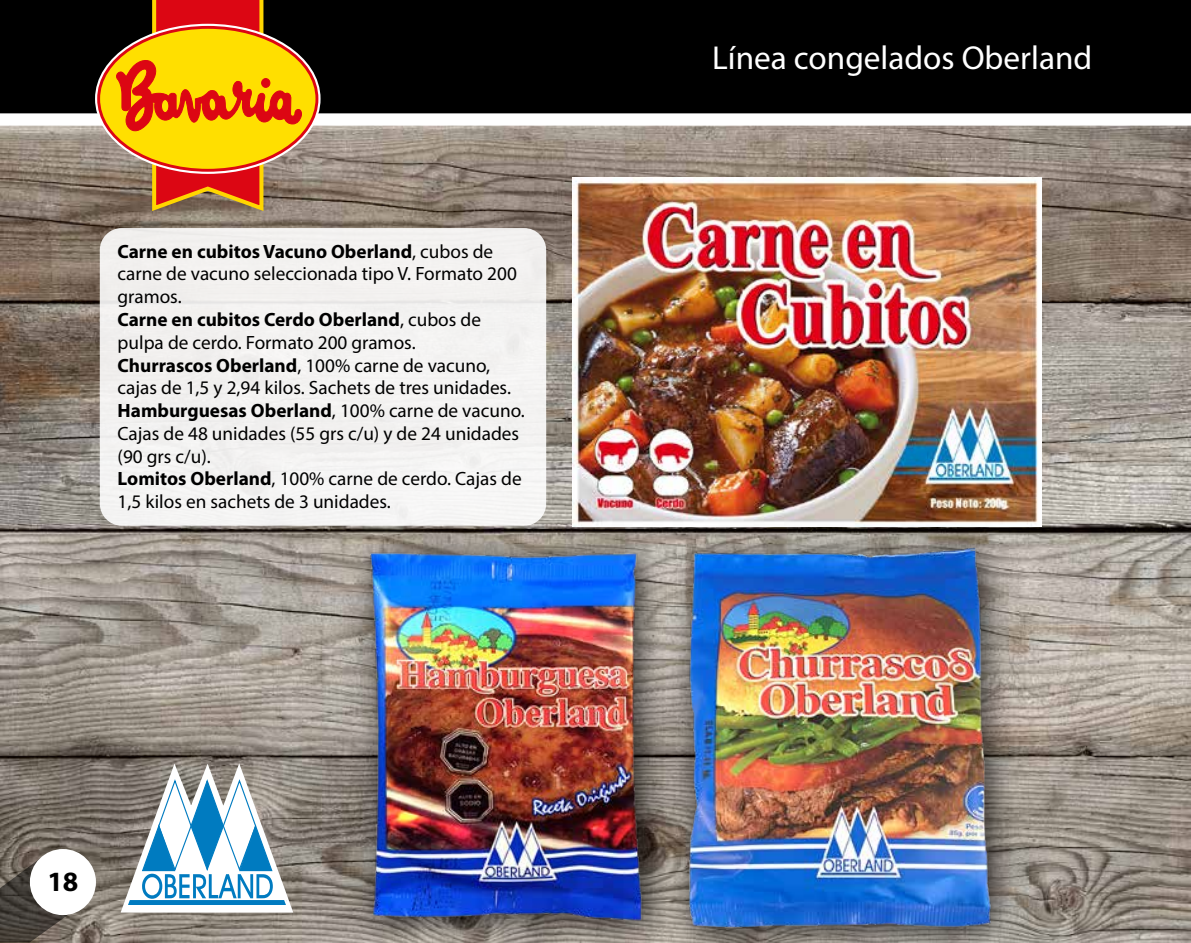
<style>
.page{position:relative;width:1191px;height:943px;background:#fff}
.page>*{position:absolute;margin:0;border:0;box-sizing:border-box;transform-origin:0 0}
.t1{font:33.25px "Myriad Pro";color:#fff}
.t2{font:700 28px "Myriad Pro";color:#000}
.t3{font:19.25px/22.8px "Myriad Pro";color:#000}
.s1{font-weight:700}
</style>
<div class="page">
<img style="left:0;top:126px;width:1191px;height:817px">
<svg style="left:117px;top:753px;width:181px;height:164px"></svg>
<img style="left:572px;top:177px;width:469px;height:350px">
<img style="left:331px;top:525px;width:317px;height:418px">
<img style="left:648px;top:505px;width:392px;height:438px">
<img style="left:663px;top:529px;width:349px;height:414px">
<div style="left:100px;top:228px;width:446px;height:297px;background:#f3f2f1;border-radius:22px"></div>
<svg style="left:0;top:853px;width:86px;height:89px;background:#59524b"></svg>
<div style="left:30px;top:849px;width:66px;height:66px;background:#fff;border-radius:50%"></div>
<div style="left:0;top:0;width:1191px;height:119px;background:#000"></div>
<div style="left:0;top:113px;width:1191px;height:13px;background:#fff"></div>
<svg style="left:99px;top:27px;width:218px;height:143px;background:#fac202"></svg>
<svg style="left:116px;top:0;width:186px;height:214px;background:#cf811a"></svg>
<p class="t3" style="left:118px;top:239px;width:409px"><span class="s1">Carne en cubitos Vacuno Oberland</span>, cubos de carne de vacuno seleccionada tipo V. Formato 200 gramos.<br><span class="s1">Carne en cubitos Cerdo Oberland</span>, cubos de pulpa de cerdo. Formato 200 gramos.<br><span class="s1">Churrascos Oberland</span>, 100% carne de vacuno, cajas de 1,5 y 2,94 kilos. Sachets de tres unidades.<br><span class="s1">Hamburguesas Oberland</span>, 100% carne de vacuno.<br>Cajas de 48 unidades (55 grs c/u) y de 24 unidades (90 grs c/u).<br><span class="s1">Lomitos Oberland</span>, 100% carne de cerdo. Cajas de 1,5 kilos en sachets de 3 unidades.</p>
<h2 class="t2" style="left:47px;top:863px;width:33px">18</h2>
<h1 class="t1" style="left:712px;top:38px;width:381px">Línea congelados Oberland</h1>
</div>
